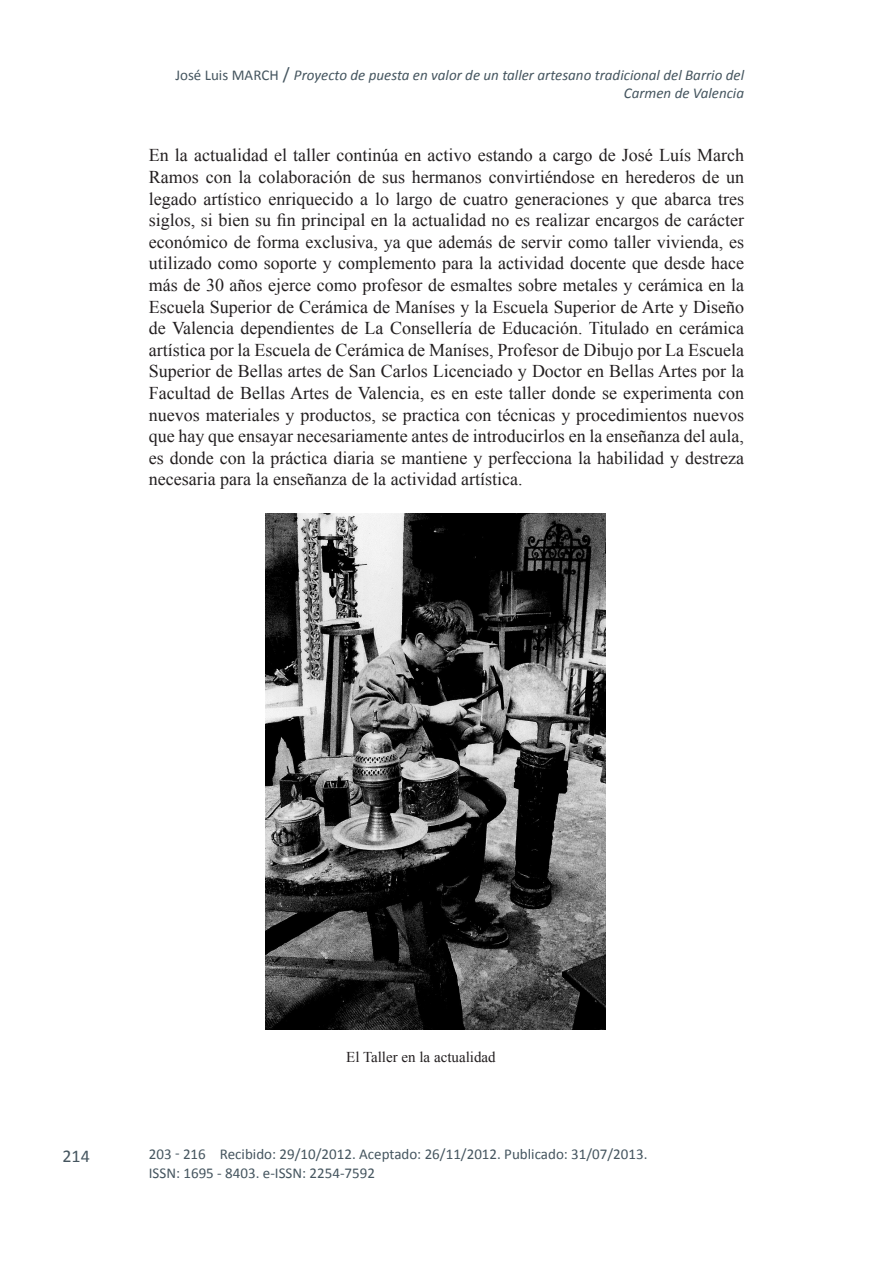
<style>
.page{position:relative;width:893px;height:1263px;background:#fff}
.page>*{position:absolute;margin:0;border:0;box-sizing:border-box;transform-origin:0 0}
.texto_normal{font:18px/21.6px "Times New Roman";color:#231f20;text-align:justify}
.t1{font:18px "Calibri";color:#45555f}
.texto_normal-2{font:15px "Calibri";color:#45555f}
.Cabacera_Izquierda{font:italic 15px/18px "Calibri";color:#45555f;text-align:right}
.Pies_foto{font:15px "Times New Roman";color:#231f20}
.Cabacera_Izquierda-2{font:15px "Calibri";color:#45555f}
.s1{font-style:normal;font-size:18px}
</style>
<div class="page">
<img style="left:266px;top:514px;width:339px;height:515px">
<p class="Cabacera_Izquierda-2" style="left:175px;top:65px;width:79px">José Luis March</p>
<p class="Cabacera_Izquierda" style="left:283px;top:65px;width:463px"><span class="s1">/</span> Proyecto de puesta en valor de un taller artesano tradicional del Barrio del<br>Carmen de Valencia</p>
<p class="texto_normal" style="left:149px;top:144px;width:597px">En la actualidad el taller continúa en activo estando a cargo de José Luís March Ramos con la colaboración de sus hermanos convirtiéndose en herederos de un legado artístico enriquecido a lo largo de cuatro generaciones y que abarca tres siglos, si bien su fin principal en la actualidad no es realizar encargos de carácter económico de forma exclusiva, ya que además de servir como taller vivienda, es utilizado como soporte y complemento para la actividad docente que desde hace más de 30 años ejerce como profesor de esmaltes sobre metales y cerámica en la Escuela Superior de Cerámica de Maníses y la Escuela Superior de Arte y Diseño de Valencia dependientes de La Consellería de Educación. Titulado en cerámica artística por la Escuela de Cerámica de Maníses, Profesor de Dibujo por La Escuela Superior de Bellas artes de San Carlos Licenciado y Doctor en Bellas Artes por la Facultad de Bellas Artes de Valencia, es en este taller donde se experimenta con nuevos materiales y productos, se practica con técnicas y procedimientos nuevos que hay que ensayar necesariamente antes de introducirlos en la enseñanza del aula, es donde con la práctica diaria se mantiene y perfecciona la habilidad y destreza necesaria para la enseñanza de la actividad artística.</p>
<p class="t1" style="left:62px;top:1144px;width:29px">214</p>
<p class="Pies_foto" style="left:346px;top:1047px;width:151px">El Taller en la actualidad</p>
<p class="texto_normal-2" style="left:149px;top:1145px;width:59px">203 - 216</p>
<p class="texto_normal-2" style="left:220px;top:1145px;width:429px">Recibido: 29/10/2012. Aceptado: 26/11/2012. Publicado: 31/07/2013.</p>
<p class="texto_normal-2" style="left:149px;top:1163px;width:228px">ISSN: 1695 - 8403. e-ISSN: 2254-7592</p>
</div>
